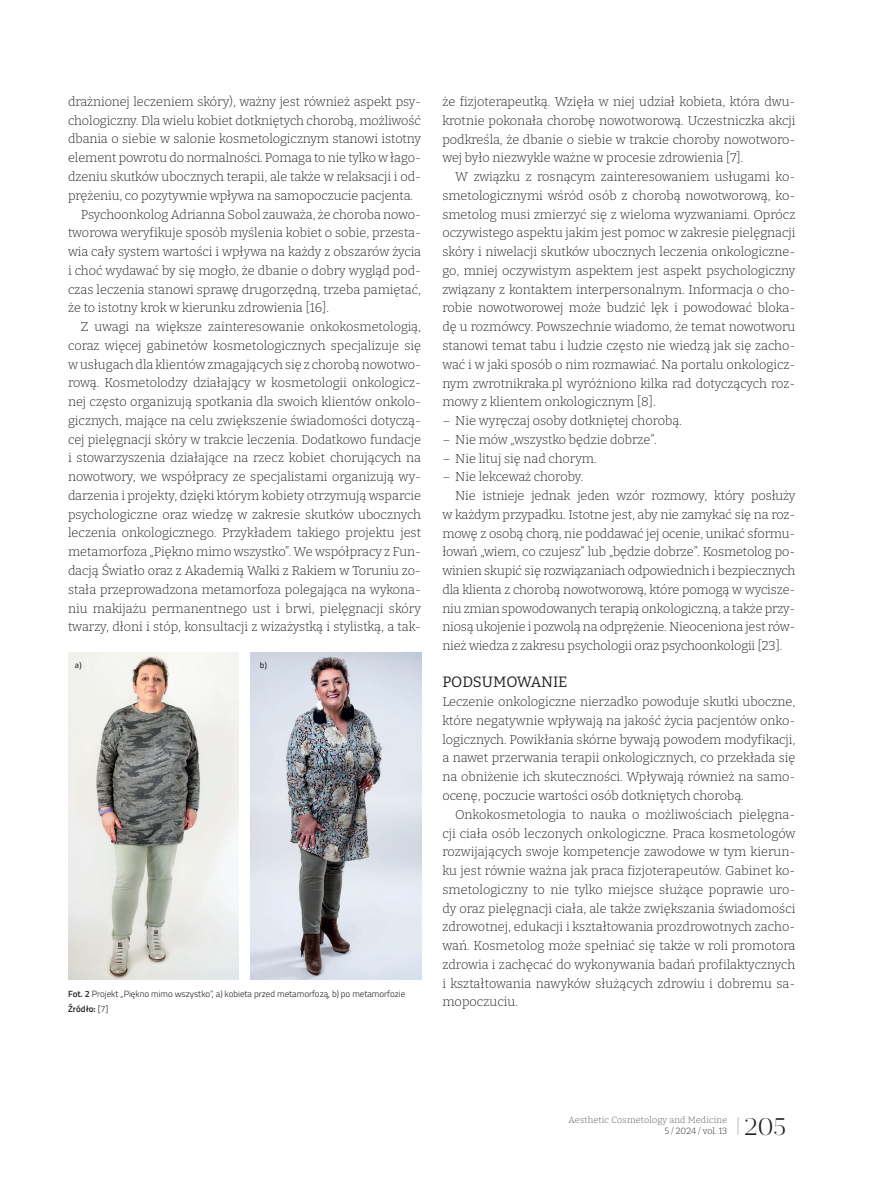
<style>
.page{position:relative;width:872px;height:1191px;background:#fff}
.page>*{position:absolute;margin:0;border:0;box-sizing:border-box;transform-origin:0 0}
.t1{font:300 24px "Prumo Display";color:#231f20}
.t2{font:15px "Bitter";letter-spacing:-.005em;color:#231f20}
.t3{font:300 12.75px/18.8px "Bitter";letter-spacing:-.005em;color:#231f20;text-align:justify}
.t4{font:300 9px/15px "Titillium Web";color:#231f20}
.t5{font:300 9px "Bitter";letter-spacing:.02em;color:#57585a}
.t6{font:300 9px "Bitter";color:#231f20}
.t7{font:9px "Calibri";color:#231f20}
.s1{font-weight:600}
</style>
<div class="page">
<img style="left:68px;top:652px;width:170px;height:327px">
<img style="left:251px;top:652px;width:170px;height:327px">
<svg style="left:737px;top:1117px;width:2px;height:17px"></svg>
<p class="t3" style="left:68px;top:92px;width:354px">drażnionej leczeniem skóry), ważny jest również aspekt psy-</p>
<p class="t3" style="left:68px;top:111px;width:354px">chologiczny. Dla wielu kobiet dotkniętych chorobą, możliwość</p>
<p class="t3" style="left:68px;top:129px;width:354px">dbania o siebie w salonie kosmetologicznym stanowi istotny</p>
<p class="t3" style="left:68px;top:148px;width:354px">element powrotu do normalności. Pomaga to nie tylko w łago-</p>
<p class="t3" style="left:68px;top:167px;width:354px">dzeniu skutków ubocznych terapii, ale także w relaksacji i od-</p>
<p class="t3" style="left:68px;top:186px;width:346px">prężeniu, co pozytywnie wpływa na samopoczucie pacjenta.</p>
<p class="t3" style="left:81px;top:204px;width:342px">Psychoonkolog Adrianna Sobol zauważa, że choroba nowo-</p>
<p class="t3" style="left:68px;top:223px;width:354px">tworowa weryfikuje sposób myślenia kobiet o sobie, przesta-</p>
<p class="t3" style="left:68px;top:242px;width:354px">wia cały system wartości i wpływa na każdy z obszarów życia</p>
<p class="t3" style="left:68px;top:261px;width:354px">i choć wydawać by się mogło, że dbanie o dobry wygląd pod-</p>
<p class="t3" style="left:68px;top:279px;width:354px">czas leczenia stanowi sprawę drugorzędną, trzeba pamiętać,</p>
<p class="t3" style="left:68px;top:298px;width:262px">że to istotny krok w kierunku zdrowienia [16].</p>
<p class="t3" style="left:81px;top:317px;width:342px">Z uwagi na większe zainteresowanie onkokosmetologią,</p>
<p class="t3" style="left:68px;top:336px;width:354px">coraz więcej gabinetów kosmetologicznych specjalizuje się</p>
<p class="t3" style="left:68px;top:354px;width:354px">w usługach dla klientów zmagających się z chorobą nowotwo-</p>
<p class="t3" style="left:68px;top:373px;width:354px">rową. Kosmetolodzy działający w kosmetologii onkologicz-</p>
<p class="t3" style="left:68px;top:392px;width:354px">nej często organizują spotkania dla swoich klientów onkolo-</p>
<p class="t3" style="left:68px;top:411px;width:354px">gicznych, mające na celu zwiększenie świadomości dotyczą-</p>
<p class="t3" style="left:68px;top:429px;width:354px">cej pielęgnacji skóry w trakcie leczenia. Dodatkowo fundacje</p>
<p class="t3" style="left:68px;top:448px;width:354px">i stowarzyszenia działające na rzecz kobiet chorujących na</p>
<p class="t3" style="left:68px;top:467px;width:354px">nowotwory, we współpracy ze specjalistami organizują wy-</p>
<p class="t3" style="left:68px;top:486px;width:354px">darzenia i projekty, dzięki którym kobiety otrzymują wsparcie</p>
<p class="t3" style="left:68px;top:504px;width:354px">psychologiczne oraz wiedzę w zakresie skutków ubocznych</p>
<p class="t3" style="left:68px;top:523px;width:354px">leczenia onkologicznego. Przykładem takiego projektu jest</p>
<p class="t3" style="left:68px;top:542px;width:354px">metamorfoza „Piękno mimo wszystko”. We współpracy z Fun-</p>
<p class="t3" style="left:68px;top:561px;width:354px">dacją Światło oraz z Akademią Walki z Rakiem w Toruniu zo-</p>
<p class="t3" style="left:68px;top:579px;width:354px">stała przeprowadzona metamorfoza polegająca na wykona-</p>
<p class="t3" style="left:68px;top:598px;width:354px">niu makijażu permanentnego ust i brwi, pielęgnacji skóry</p>
<p class="t3" style="left:68px;top:617px;width:354px">twarzy, dłoni i stóp, konsultacji z wizażystką i stylistką, a tak-</p>
<p class="t7" style="left:75px;top:659px;width:9px">a)</p>
<p class="t7" style="left:260px;top:659px;width:9px">b)</p>
<p class="t4" style="left:68px;top:986px;width:339px"><span class="s1">Fot. 2</span> Projekt „Piękno mimo wszystko”, a) kobieta przed metamorfozą, b) po metamorfozie<br><span class="s1">Źródło:</span> [7]</p>
<p class="t3" style="left:442px;top:92px;width:354px">że fizjoterapeutką. Wzięła w niej udział kobieta, która dwu&shy;krotnie pokonała chorobę nowotworową. Uczestniczka akcji podkreśla, że dbanie o siebie w trakcie choroby nowotworo&shy;wej było niezwykle ważne w procesie zdrowienia [7].</p>
<p class="t3" style="left:442px;top:167px;width:354px;text-indent:13px">W związku z rosnącym zainteresowaniem usługami ko&shy;smetologicznymi wśród osób z chorobą nowotworową, ko&shy;smetolog musi zmierzyć się z wieloma wyzwaniami. Oprócz oczywistego aspektu jakim jest pomoc w zakresie pielęgnacji skóry i niwelacji skutków ubocznych leczenia onkologiczne&shy;go, mniej oczywistym aspektem jest aspekt psychologiczny związany z kontaktem interpersonalnym. Informacja o cho&shy;robie nowotworowej może budzić lęk i powodować bloka&shy;dę u rozmówcy. Powszechnie wiadomo, że temat nowotworu stanowi temat tabu i ludzie często nie wiedzą jak się zacho&shy;wać i w jaki sposób o nim rozmawiać. Na portalu onkologicz&shy;nym zwrotnikraka.pl wyróżniono kilka rad dotyczących roz&shy;mowy z klientem onkologicznym [8].</p>
<p class="t3" style="left:442px;top:411px;width:241px">– Nie wyręczaj osoby dotkniętej chorobą.</p>
<p class="t3" style="left:442px;top:430px;width:216px">– Nie mów „wszystko będzie dobrze”.</p>
<p class="t3" style="left:442px;top:448px;width:156px">– Nie lituj się nad chorym.</p>
<p class="t3" style="left:442px;top:467px;width:142px">– Nie lekceważ choroby.</p>
<p class="t3" style="left:455px;top:486px;width:342px">Nie istnieje jednak jeden wzór rozmowy, który posłuży</p>
<p class="t3" style="left:442px;top:505px;width:354px">w każdym przypadku. Istotne jest, aby nie zamykać się na roz-</p>
<p class="t3" style="left:442px;top:523px;width:354px">mowę z osobą chorą, nie poddawać jej ocenie, unikać sformu-</p>
<p class="t3" style="left:442px;top:542px;width:354px">łowań „wiem, co czujesz” lub „będzie dobrze”. Kosmetolog po-</p>
<p class="t3" style="left:442px;top:561px;width:354px">winien skupić się rozwiązaniach odpowiednich i bezpiecznych</p>
<p class="t3" style="left:442px;top:580px;width:354px">dla klienta z chorobą nowotworową, które pomogą w wycisze-</p>
<p class="t3" style="left:442px;top:598px;width:354px">niu zmian spowodowanych terapią onkologiczną, a także przy-</p>
<p class="t3" style="left:442px;top:617px;width:354px">niosą ukojenie i pozwolą na odprężenie. Nieoceniona jest rów-</p>
<p class="t3" style="left:442px;top:636px;width:341px">nież wiedza z zakresu psychologii oraz psychoonkologii [23].</p>
<p class="t2" style="left:442px;top:672px;width:127px">PODSUMOWANIE</p>
<p class="t3" style="left:442px;top:692px;width:354px">Leczenie onkologiczne nierzadko powoduje skutki uboczne, które negatywnie wpływają na jakość życia pacjentów onko&shy;logicznych. Powikłania skórne bywają powodem modyfikacji, a nawet przerwania terapii onkologicznych, co przekłada się na obniżenie ich skuteczności. Wpływają również na samo&shy;ocenę, poczucie wartości osób dotkniętych chorobą.</p>
<p class="t3" style="left:442px;top:804px;width:354px;text-indent:13px">Onkokosmetologia to nauka o możliwościach pielęgna&shy;cji ciała osób leczonych onkologiczne. Praca kosmetologów rozwijających swoje kompetencje zawodowe w tym kierun&shy;ku jest równie ważna jak praca fizjoterapeutów. Gabinet ko&shy;smetologiczny to nie tylko miejsce służące poprawie uro&shy;dy oraz pielęgnacji ciała, ale także zwiększania świadomości zdrowotnej, edukacji i kształtowania prozdrowotnych zacho&shy;wań. Kosmetolog może spełniać się także w roli promotora zdrowia i zachęcać do wykonywania badań profilaktycznych i kształtowania nawyków służących zdrowiu i dobremu sa&shy;mopoczuciu.</p>
<p class="t5" style="left:568px;top:1114px;width:160px">Aesthetic Cosmetology and Medicine</p>
<p class="t6" style="left:664px;top:1124px;width:64px">5 / 2024 / vol. 13</p>
<h1 class="t1" style="left:744px;top:1112px;width:43px">205</h1>
</div>
